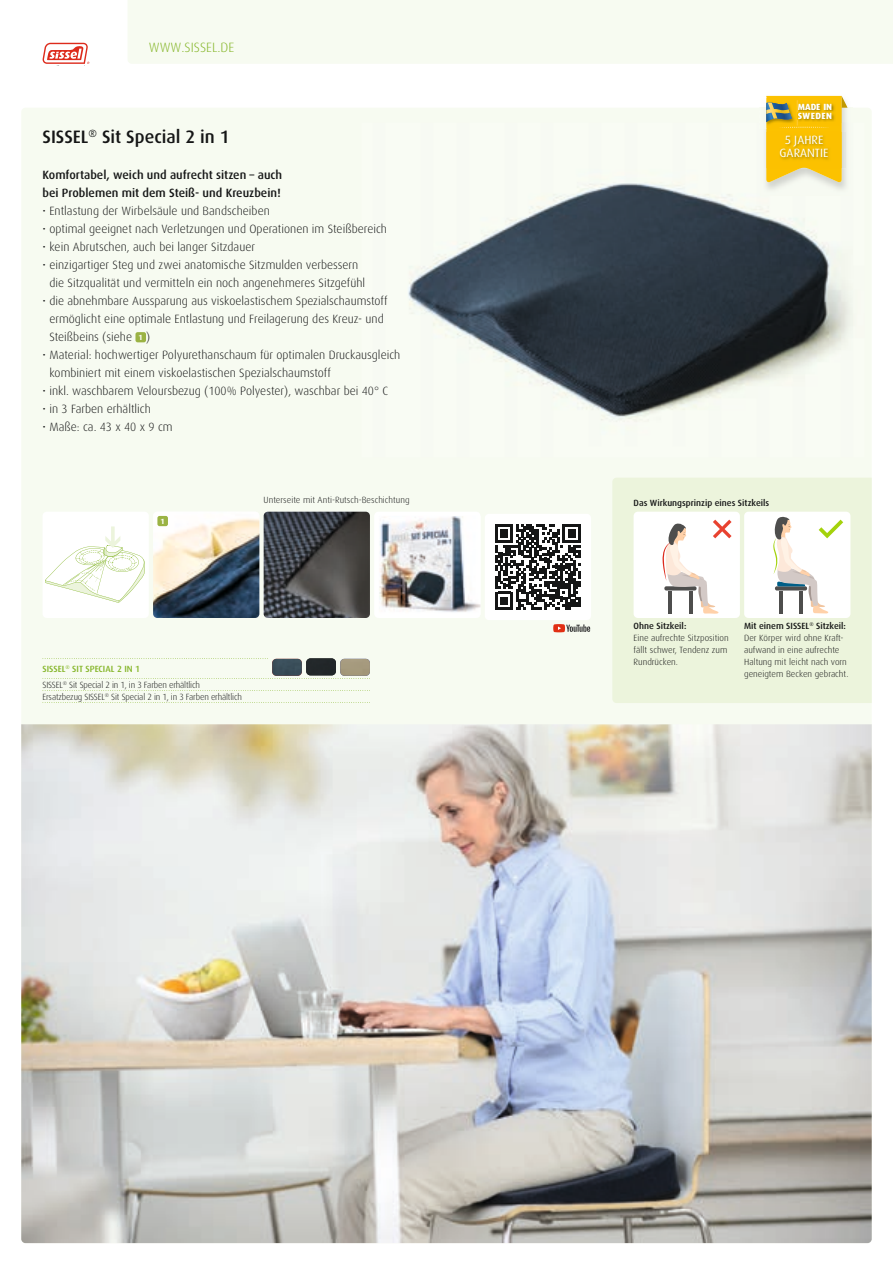
<style>
.page{position:relative;width:893px;height:1263px;background:#fff}
.page>*{position:absolute;margin:0;border:0;box-sizing:border-box;transform-origin:0 0}
.t1{font:500 18px "Dax";color:#151616}
.t2{font:300 13.5px "Dax";color:#84b527}
.t3{font:300 12px/18px "Dax";color:#151616}
.t4{font:500 12px/18px "Dax";color:#151616}
.t5{font:12px/12.8px "Dax";color:#fff;text-align:center}
.t6{font:300 9px/12px "Dax";color:#151616}
.t7{font:300 9px/16.2px "Dax";letter-spacing:-.02em;color:#151616}
.t8{font:500 9px "Dax";color:#151616}
.t9{font:800 9px/9px "Dax";letter-spacing:.04em;color:#fff}
.t10{font:700 7.5px "Dax";color:#fff}
.s1{font-weight:700;font-size:7.5px;color:#fff}
.s2{font-weight:500;color:#84b527}
.s3{font-weight:500}
</style>
<div class="page">
<div style="left:128px;top:0;width:765px;height:64px;background:#f7fbf1"></div>
<svg style="left:43px;top:43px;width:46px;height:21px"></svg>
<div style="left:21px;top:108px;width:851px;height:1135px;background:#f7fbf1;border-radius:4px"></div>
<img style="left:408px;top:183px;width:442px;height:236px">
<img style="left:21px;top:724px;width:851px;height:519px">
<div style="left:135px;top:332px;width:11px;height:10px;background:#9bb344;border-radius:2px"></div>
<img style="left:766px;top:95px;width:86px;height:13px">
<img style="left:760px;top:183px;width:90px;height:13px">
<svg style="left:759px;top:96px;width:88px;height:87px;background:#e9c238"></svg>
<svg style="left:43px;top:658px;width:225px;height:1px"></svg>
<svg style="left:43px;top:678px;width:327px;height:1px"></svg>
<svg style="left:43px;top:690px;width:327px;height:1px"></svg>
<svg style="left:43px;top:702px;width:327px;height:1px"></svg>
<img style="left:340px;top:659px;width:30px;height:17px">
<img style="left:306px;top:658px;width:30px;height:17px">
<img style="left:272px;top:659px;width:30px;height:17px">
<div style="left:43px;top:512px;width:106px;height:106px;background:#fff;border-radius:4px"></div>
<svg style="left:45px;top:526px;width:100px;height:77px"></svg>
<img style="left:153px;top:512px;width:106px;height:106px">
<img style="left:264px;top:512px;width:106px;height:106px">
<div style="left:374px;top:512px;width:106px;height:106px;background:#fff;border-radius:4px"></div>
<img style="left:379px;top:516px;width:101px;height:96px">
<div style="left:485px;top:514px;width:106px;height:106px;background:#fff;border-radius:4px"></div>
<svg style="left:495px;top:524px;width:86px;height:86px"></svg>
<svg style="left:553px;top:624px;width:37px;height:8px"></svg>
<div style="left:157px;top:516px;width:11px;height:10px;background:#9bb344;border-radius:2px"></div>
<div style="left:612px;top:478px;width:260px;height:225px;background:#ecf4dc"></div>
<div style="left:744px;top:512px;width:106px;height:106px;background:#fff;border-radius:4px"></div>
<div style="left:634px;top:512px;width:106px;height:106px;background:#fff;border-radius:4px"></div>
<svg style="left:662px;top:520px;width:69px;height:94px"></svg>
<svg style="left:773px;top:516px;width:70px;height:98px"></svg>
<p class="t2" style="left:149px;top:40px;width:87px">WWW.SISSEL.DE</p>
<h1 class="t1" style="left:43px;top:126px;width:189px">SISSEL<sup>®</sup> Sit Special 2 in 1</h1>
<p class="t4" style="left:43px;top:166px;width:241px">Komfortabel, weich und aufrecht sitzen – auch bei Problemen mit dem Steiß- und Kreuzbein!</p>
<p class="t3" style="left:43px;top:202px;width:229px">• Entlastung der Wirbelsäule und Bandscheiben</p>
<p class="t3" style="left:43px;top:220px;width:346px">• optimal geeignet nach Verletzungen und Operationen im Steißbereich</p>
<p class="t3" style="left:43px;top:238px;width:214px">• kein Abrutschen, auch bei langer Sitzdauer</p>
<p class="t3" style="left:43px;top:256px;width:324px;text-align:center">• einzigartiger Steg und zwei anatomische Sitzmulden verbessern die Sitzqualität und vermitteln ein noch angenehmeres Sitzgefühl</p>
<p class="t3" style="left:49px;top:292px;width:340px;text-indent:-7px">• die abnehmbare Aussparung aus viskoelastischem Spezialschaumstoff ermöglicht eine optimale Entlastung und Freilagerung des Kreuz- und<br>Steißbeins (siehe <span class="s1">1</span> )</p>
<p class="t3" style="left:49px;top:346px;width:353px;text-indent:-7px">• Material: hochwertiger Polyurethanschaum für optimalen Druckausgleich kombiniert mit einem viskoelastischen Spezialschaumstoff</p>
<p class="t3" style="left:43px;top:382px;width:347px">• inkl. waschbarem Veloursbezug (100% Polyester), waschbar bei 40° C</p>
<p class="t3" style="left:43px;top:400px;width:110px">• in 3 Farben erhältlich</p>
<p class="t3" style="left:43px;top:418px;width:132px">• Maße: ca. 43 x 40 x 9 cm</p>
<p class="t10" style="left:161px;top:517px;width:6px">1</p>
<p class="t6" style="left:264px;top:494px;width:147px">Unterseite mit Anti-Rutsch-Beschichtung</p>
<p class="t7" style="left:43px;top:661px;width:159px"><span class="s2">SISSEL</span><sup>®</sup> <span class="s2">SIT SPECIAL 2 IN 1<br></span>SISSEL<sup>®</sup> Sit Special 2 in 1, in 3 Farben erhältlich</p>
<p class="t7" style="left:43px;top:689px;width:201px">Ersatzbezug SISSEL<sup>®</sup> Sit Special 2 in 1, in 3 Farben erhältlich</p>
<p class="t9" style="left:798px;top:102px;width:36px">MADE IN<br>SWEDEN</p>
<p class="t5" style="left:780px;top:134px;width:50px">5 JAHRE<br>GARANTIE</p>
<p class="t8" style="left:634px;top:498px;width:137px">Das Wirkungsprinzip eines Sitzkeils</p>
<p class="t8" style="left:634px;top:621px;width:54px">Ohne Sitzkeil:</p>
<p class="t6" style="left:634px;top:632px;width:97px">Eine aufrechte Sitzposition fällt schwer, Tendenz zum<br>Rundrücken.</p>
<p class="t6" style="left:744px;top:620px;width:106px"><span class="s3">Mit einem SISSEL</span><sup>®</sup> <span class="s3">Sitzkeil:<br></span>Der Körper wird ohne Kraft&shy;aufwand in eine aufrechte<br>Haltung mit leicht nach vorn geneigtem Becken gebracht.</p>
</div>
